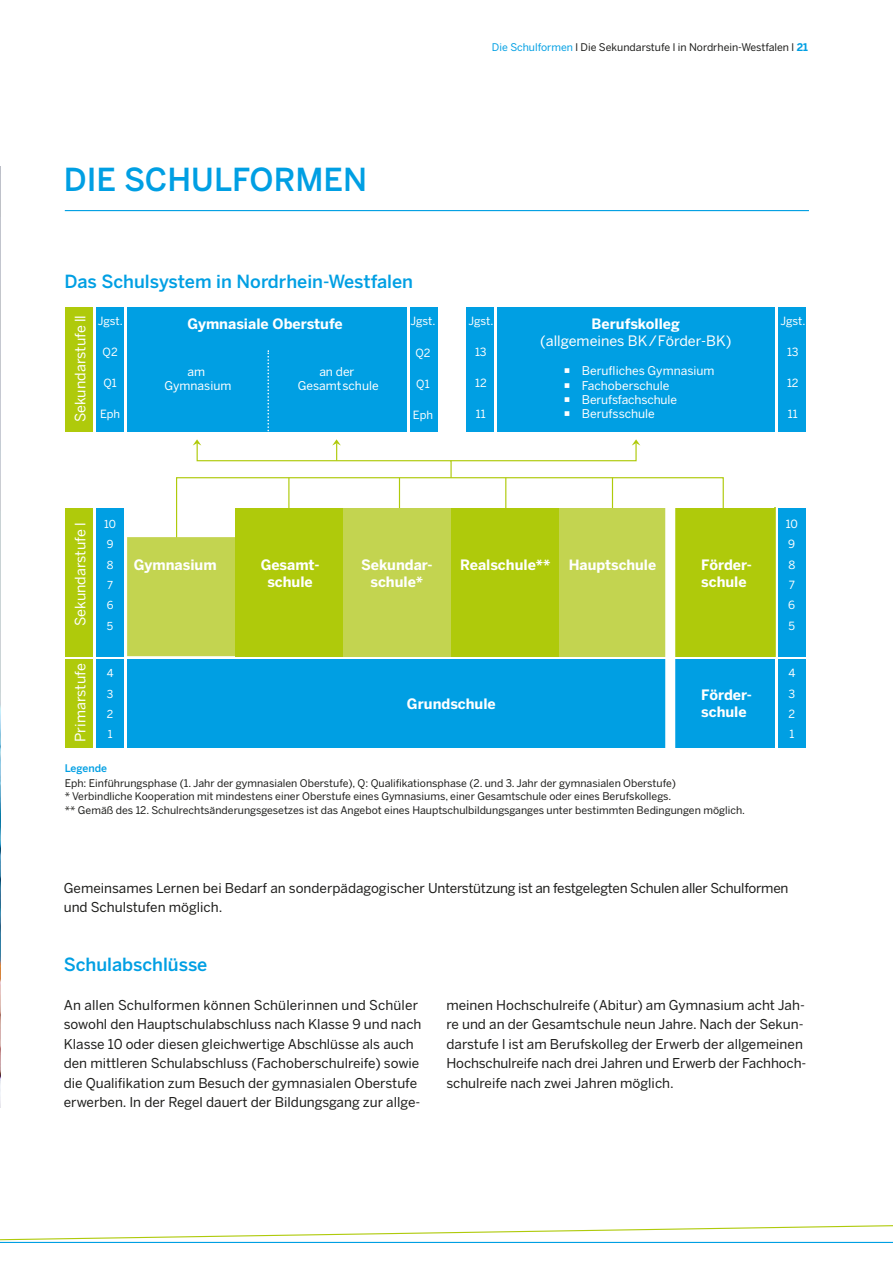
<style>
.page{position:relative;width:893px;height:1263px;background:#fff}
.page>*{position:absolute;margin:0;border:0;box-sizing:border-box;transform-origin:0 0}
.t1{font:500 31.5px "Benton Sans";color:#009fe3}
.t2{font:500 18px "Benton Sans";color:#009fe3}
.t3{font:700 14.25px/17.1px "Benton Sans";color:#fff}
.t4{font:14.25px "Benton Sans";color:#fff}
.t5{font:14.1px/30.9px "Benton Sans";color:#fff}
.t6{font:700 14.1px "Benton Sans";color:#fff}
.t7{font:13.5px/19.5px "Benton Sans";color:#1d1d1b}
.t8{font:12px/14.4px "Benton Sans";color:#fff;text-align:center}
.t9{font:11.25px/20.2px "Benton Sans";letter-spacing:-.01em;color:#fff;text-align:justify}
.t10{font:10.95px/20.2px "Benton Sans";color:#fff;text-align:justify}
.t11{font:10.5px/13.5px "Benton Sans";color:#1d1d1b}
.t12{font:500 10.5px "Benton Sans";color:#009fe3}
.s1{color:#009fe3}
.s2{font-weight:700;color:#009fe3}
</style>
<div class="page">
<svg style="left:176px;top:477px;width:548px;height:60px"></svg>
<hr style="left:288px;top:478px;width:1px;height:47px;background:#afca0b">
<hr style="left:399px;top:478px;width:1px;height:47px;background:#afca0b">
<hr style="left:505px;top:478px;width:1px;height:47px;background:#afca0b">
<hr style="left:612px;top:477px;width:1px;height:48px;background:#afca0b">
<div style="left:96px;top:659px;width:28px;height:89px;background:#009fe3"></div>
<div style="left:65px;top:659px;width:28px;height:89px;background:#afca0b"></div>
<div style="left:65px;top:508px;width:28px;height:148px;background:#afca0b"></div>
<div style="left:778px;top:659px;width:28px;height:89px;background:#009fe3"></div>
<div style="left:127px;top:659px;width:648px;height:89px;background:#009fe3"></div>
<div style="left:127px;top:537px;width:108px;height:119px;background:#c3d450"></div>
<div style="left:235px;top:508px;width:108px;height:148px;background:#afca0b"></div>
<div style="left:343px;top:508px;width:108px;height:148px;background:#c3d450"></div>
<div style="left:451px;top:508px;width:108px;height:148px;background:#afca0b"></div>
<div style="left:559px;top:508px;width:108px;height:148px;background:#c3d450"></div>
<div style="left:675px;top:508px;width:100px;height:148px;background:#afca0b"></div>
<div style="left:665px;top:491px;width:10px;height:259px;background:#fff"></div>
<div style="left:96px;top:508px;width:28px;height:148px;background:#009fe3"></div>
<div style="left:778px;top:508px;width:28px;height:148px;background:#009fe3"></div>
<div style="left:127px;top:307px;width:280px;height:125px;background:#009fe3"></div>
<div style="left:497px;top:307px;width:278px;height:125px;background:#009fe3"></div>
<div style="left:65px;top:307px;width:28px;height:125px;background:#afca0b"></div>
<div style="left:96px;top:307px;width:28px;height:125px;background:#009fe3"></div>
<div style="left:778px;top:307px;width:28px;height:125px;background:#009fe3"></div>
<div style="left:466px;top:307px;width:28px;height:125px;background:#009fe3"></div>
<div style="left:410px;top:307px;width:28px;height:125px;background:#009fe3"></div>
<svg style="left:193px;top:350px;width:447px;height:129px"></svg>
<img style="left:0;top:167px;width:1px;height:940px">
<svg style="left:0;top:1225px;width:893px;height:18px"></svg>
<hr style="left:65px;top:210px;width:744px;height:1px;background:#009fe3">
<p class="t11" style="left:492px;top:40px;width:317px"><span class="s1">Die Schulformen</span> l Die Sekundarstufe l in Nordrhein-Westfalen l <span class="s2">21</span></p>
<h1 class="t1" style="left:64px;top:160px;width:305px">DIE SCHULFORMEN</h1>
<h2 class="t2" style="left:64px;top:271px;width:350px">Das Schulsystem in Nordrhein-Westfalen</h2>
<p class="t4" style="left:72px;top:422px;width:109px;rotate:-90deg">Sekundarstufe ll</p>
<p class="t3" style="left:187px;top:315px;width:157px">Gymnasiale Oberstufe</p>
<p class="t9" style="left:98px;top:310px;width:27px">Jgst.</p>
<p class="t9" style="left:103px;top:342px;width:17px">Q2</p>
<p class="t9" style="left:103px;top:373px;width:15px">Q1</p>
<p class="t9" style="left:100px;top:404px;width:22px">Eph</p>
<p class="t8" style="left:298px;top:364px;width:82px">an der<br>Gesamtschule</p>
<p class="t8" style="left:164px;top:364px;width:68px">am<br>Gymnasium</p>
<p class="t9" style="left:411px;top:311px;width:27px">Jgst.</p>
<p class="t9" style="left:415px;top:342px;width:17px">Q2</p>
<p class="t9" style="left:416px;top:373px;width:15px">Q1</p>
<p class="t9" style="left:413px;top:405px;width:22px">Eph</p>
<p class="t9" style="left:469px;top:310px;width:27px">Jgst.</p>
<p class="t9" style="left:475px;top:342px;width:13px">13</p>
<p class="t9" style="left:475px;top:373px;width:13px">12</p>
<p class="t9" style="left:476px;top:404px;width:11px">11</p>
<p class="t3" style="left:592px;top:315px;width:90px">Berufskolleg</p>
<p class="t4" style="left:540px;top:332px;width:193px">(allgemeines BK/Förder-BK)</p>
<p class="t8" style="left:564px;top:364px;width:152px">○ Berufliches Gymnasium</p>
<p class="t8" style="left:564px;top:378px;width:107px">○ Fachoberschule</p>
<p class="t8" style="left:564px;top:392px;width:115px">○ Berufsfachschule</p>
<p class="t8" style="left:564px;top:407px;width:92px">○ Berufsschule</p>
<p class="t9" style="left:780px;top:310px;width:27px">Jgst.</p>
<p class="t9" style="left:787px;top:342px;width:13px">13</p>
<p class="t9" style="left:787px;top:373px;width:13px">12</p>
<p class="t9" style="left:788px;top:404px;width:11px">11</p>
<p class="t4" style="left:72px;top:626px;width:105px;rotate:-90deg">Sekundarstufe l</p>
<p class="t10" style="left:104px;top:514px;width:13px;text-align:left">10<br>9<br>8<br>7<br>6<br>5</p>
<p class="t5" style="left:65px;top:736px;width:82px;rotate:-90deg">Primarstufe<br>1 2 3 4</p>
<p class="t10" style="left:107px;top:663px;width:8px">4<br>3<br>2<br>1</p>
<p class="t3" style="left:134px;top:556px;width:84px">Gymnasium</p>
<p class="t3" style="left:261px;top:556px;width:60px;text-align:center">Gesamt&shy;schule</p>
<p class="t3" style="left:361px;top:556px;width:73px;text-align:center">Sekundar&shy;schule*</p>
<p class="t3" style="left:460px;top:556px;width:92px">Realschule**</p>
<p class="t6" style="left:569px;top:557px;width:89px">Hauptschule</p>
<p class="t3" style="left:701px;top:556px;width:52px">Förder&shy;schule</p>
<p class="t3" style="left:407px;top:695px;width:90px">Grundschule</p>
<p class="t3" style="left:701px;top:686px;width:52px">Förder&shy;schule</p>
<p class="t12" style="left:65px;top:762px;width:44px">Legende</p>
<p class="t11" style="left:65px;top:776px;width:682px">Eph: Einführungsphase (1. Jahr der gymnasialen Oberstufe), Q: Qualifikationsphase (2. und 3. Jahr der gymnasialen Oberstufe)<br>* Verbindliche Kooperation mit mindestens einer Oberstufe eines Gymnasiums, einer Gesamtschule oder eines Berufskollegs.<br>** Gemäß des 12. Schulrechtsänderungsgesetzes ist das Angebot eines Hauptschulbildungsganges unter bestimmten Bedingungen möglich.</p>
<p class="t5" style="left:778px;top:632px;width:141px;rotate:-90deg">5 6 7 8 9 10</p>
<p class="t9" style="left:786px;top:514px;width:14px;text-align:left">10<br>9<br>8<br>7<br>6<br>5</p>
<p class="t5" style="left:778px;top:736px;width:82px;rotate:-90deg">1 2 3 4</p>
<p class="t9" style="left:788px;top:663px;width:8px">4<br>3<br>2<br>1</p>
<p class="t7" style="left:64px;top:878px;width:726px">Gemeinsames Lernen bei Bedarf an sonderpädagogischer Unterstützung ist an festgelegten Schulen aller Schulformen und Schulstufen möglich.</p>
<h2 class="t2" style="left:64px;top:953px;width:145px">Schulabschlüsse</h2>
<p class="t7" style="left:64px;top:995px;width:359px">An allen Schulformen können Schülerinnen und Schüler sowohl den Hauptschulabschluss nach Klasse 9 und nach Klasse 10 oder diesen gleichwertige Abschlüsse als auch den mittleren Schulabschluss (Fachoberschulreife) sowie die Qualifikation zum Besuch der gymnasialen Oberstufe erwerben. In der Regel dauert der Bildungsgang zur allge-</p>
<p class="t7" style="left:446px;top:995px;width:361px">meinen Hochschulreife (Abitur) am Gymnasium acht Jah&shy;re und an der Gesamtschule neun Jahre. Nach der Sekun&shy;darstufe l ist am Berufskolleg der Erwerb der allgemeinen Hochschulreife nach drei Jahren und Erwerb der Fachhoch&shy;schulreife nach zwei Jahren möglich.</p>
</div>
